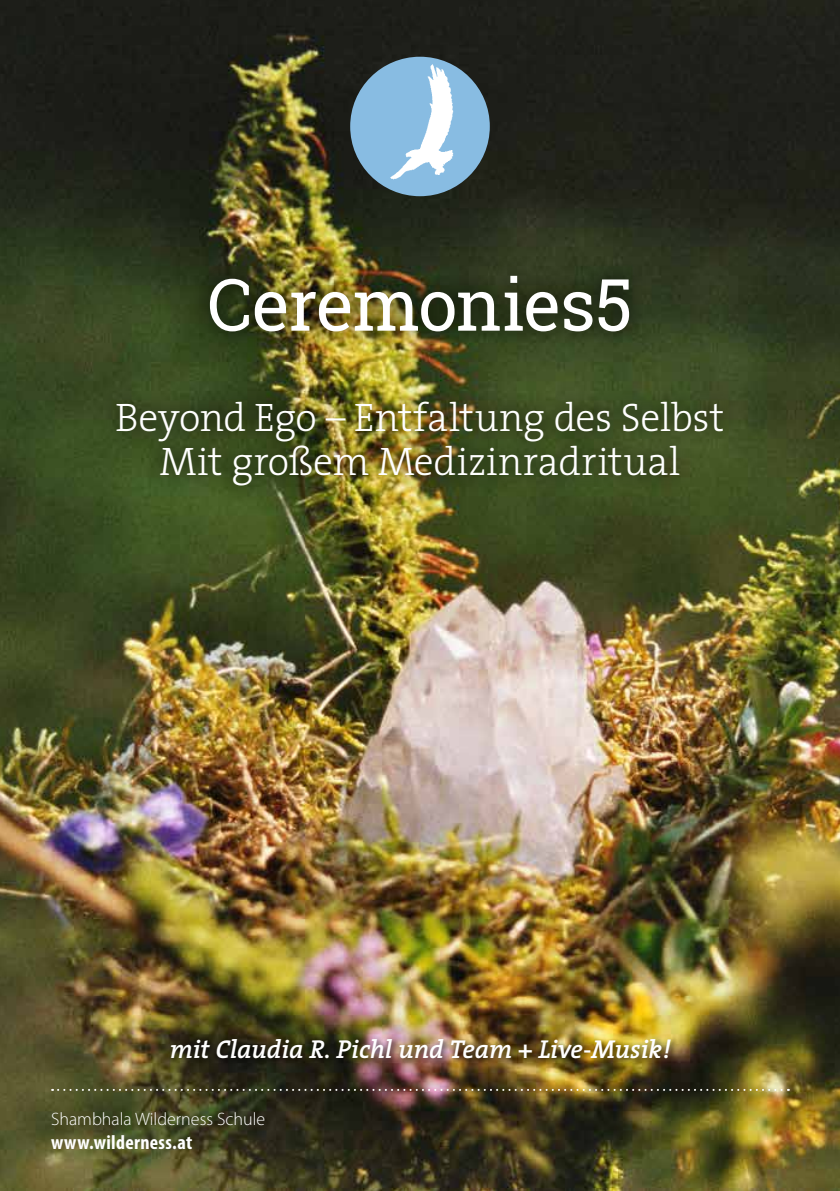
<style>
.page{position:relative;width:840px;height:1191px;background:#fff}
.page>*{position:absolute;margin:0;border:0;box-sizing:border-box;transform-origin:0 0}
.t1{font:72px "Roboto Slab";letter-spacing:-.02em;color:#fff}
.t2{font:300 40px/44px "The Serif";letter-spacing:-.01em;color:#fff;text-align:center}
.t3{font:italic 600 26px "The Serif";letter-spacing:-.015em;color:#fff}
.t4{font:700 condensed 20px "Myriad Pro";letter-spacing:.015em;color:#fff}
.t5{font:300 18px "Myriad Pro";color:#fff}
</style>
<div class="page">
<img style="left:0;top:0;width:839px;height:1191px">
<div style="left:350px;top:57px;width:139px;height:139px;background:#88bce2;border-radius:50%"></div>
<img style="left:383px;top:62px;width:73px;height:126px">
<div style="left:167px;top:1035px;width:511px;height:31px;background:#000;opacity:.75"></div>
<svg style="left:52px;top:1089px;width:736px;height:2px"></svg>
<div style="left:100px;top:257px;width:639px;height:246px;background:#000;opacity:.9"></div>
<h1 class="t1" style="left:207px;top:255px;width:426px">Ceremonies5</h1>
<p class="t2" style="left:115px;top:394px;width:610px">Beyond Ego – Entfaltung des Selbst<br>Mit großem Medizinradritual</p>
<p class="t3" style="left:169px;top:1027px;width:502px">mit Claudia R. Pichl und Team + Live-Musik!</p>
<p class="t5" style="left:51px;top:1109px;width:216px">Shambhala Wilderness Schule</p>
<p class="t4" style="left:51px;top:1131px;width:143px">www.wilderness.at</p>
</div>
